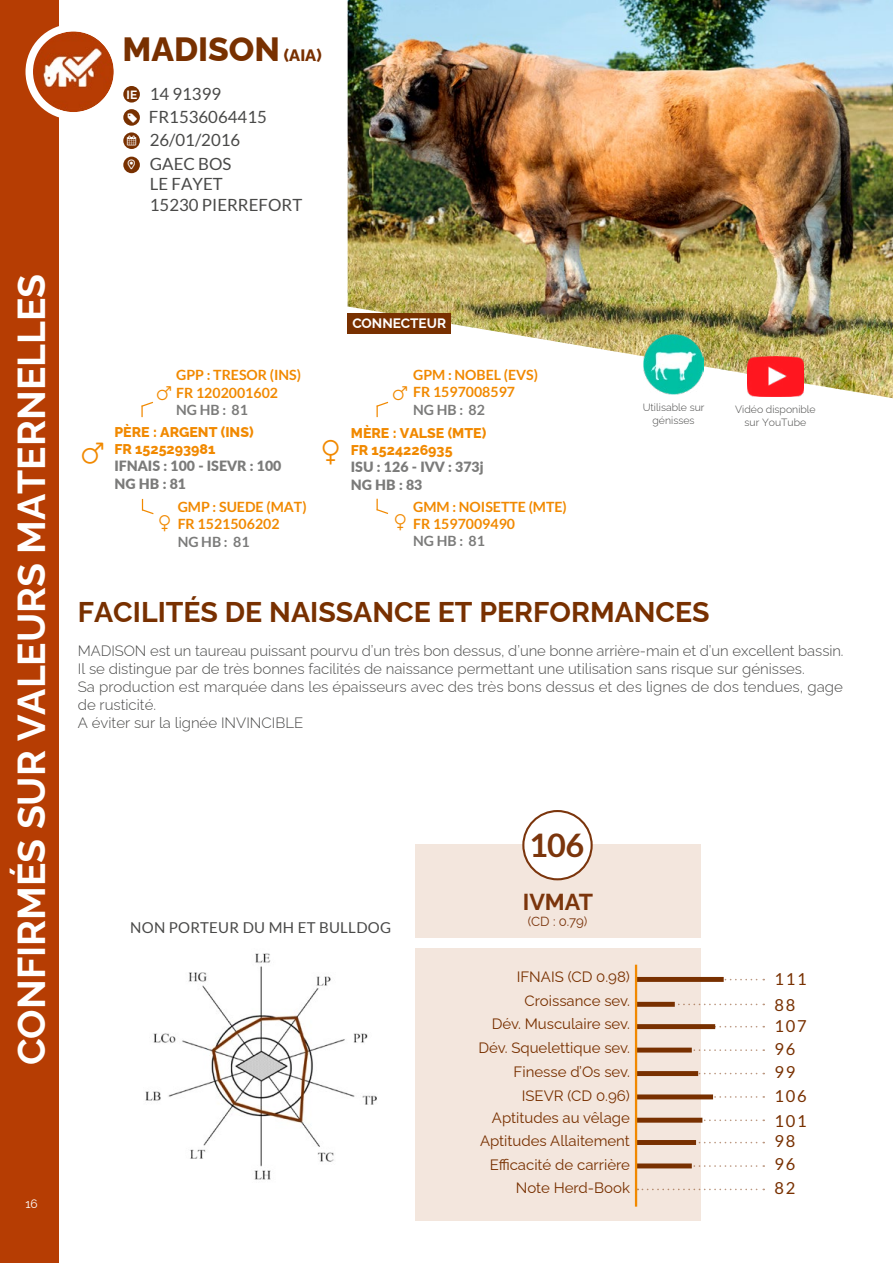
<style>
.page{position:relative;width:893px;height:1263px;background:#fff}
.page>*{position:absolute;margin:0;border:0;box-sizing:border-box;transform-origin:0 0}
.t1{font:700 39px "Raleway";color:#fff}
.t2{font:800 33.6px "Raleway";color:#783000}
.t3{font:700 32.4px "Lato";color:#7b350c}
.t4{font:700 28.5px "Raleway";color:#783000}
.t5{font:700 23.1px "Raleway";color:#7b350c}
.t6{font:16.8px/23.7px "Lato";color:#494948}
.t7{font:16.5px/23.5px "Lato";letter-spacing:.1em;color:#783000}
.t8{font:300 15px/18px "Raleway";color:#494948}
.t9{font:15px/24px "Raleway";color:#783000;text-align:right}
.t10{font:15px "Lato";letter-spacing:.02em;color:#494948}
.t11{font:700 14.1px/17.4px "Lato";color:#f18900}
.t12{font:800 14.1px/17.4px "Raleway";color:#f18900}
.t13{font:800 14.1px/17.4px "Lato";color:#7b7b7a}
.t14{font:700 14.1px "Lato";color:#7b7b7a}
.t15{font:700 13.65px "Raleway";color:#fff}
.t16{font:13.2px "Raleway";color:#7b350c}
.t17{font:12px "Raleway";color:#fff}
.t18{font:700 12px "Raleway";color:#fff}
.t19{font:300 10.5px/12.6px "Raleway";color:#494948;text-align:center}
.s1{font-size:16.5px}
.s2{color:#fff}
</style>
<div class="page">
<div style="left:0;top:0;width:59px;height:1263px;background:#b63d03"></div>
<img style="left:33px;top:31px;width:81px;height:81px;border-radius:40px">
<div style="left:26px;top:24px;width:95px;height:96px;border:8px solid #fff;border-radius:50%"></div>
<div style="left:123px;top:86px;width:17px;height:17px;background:#783000;border-radius:50%"></div>
<svg style="left:123px;top:109px;width:17px;height:17px"></svg>
<div style="left:123px;top:132px;width:17px;height:17px;background:#783000;border-radius:50%"></div>
<div style="left:123px;top:157px;width:17px;height:16px;background:#783000;border-radius:50%"></div>
<div style="left:415px;top:844px;width:285px;height:94px;background:#f3e6dd"></div>
<div style="left:523px;top:811px;width:69px;height:68px;background:#fff;border-radius:50%"></div>
<div style="left:522px;top:810px;width:71px;height:70px;border:2px solid #7b350c;border-radius:50%"></div>
<div style="left:415px;top:948px;width:285px;height:272px;background:#f3e6dd"></div>
<svg style="left:724px;top:979px;width:40px;height:1px"></svg>
<svg style="left:678px;top:1003px;width:86px;height:2px"></svg>
<svg style="left:715px;top:1026px;width:49px;height:1px"></svg>
<svg style="left:693px;top:1049px;width:71px;height:2px"></svg>
<svg style="left:698px;top:1073px;width:66px;height:1px"></svg>
<svg style="left:713px;top:1096px;width:51px;height:2px"></svg>
<div style="left:636px;top:1024px;width:79px;height:5px;background:#783000"></div>
<div style="left:636px;top:1002px;width:39px;height:5px;background:#783000"></div>
<div style="left:636px;top:1047px;width:56px;height:5px;background:#783000"></div>
<div style="left:636px;top:1071px;width:62px;height:5px;background:#783000"></div>
<div style="left:636px;top:977px;width:88px;height:5px;background:#783000"></div>
<img style="left:145px;top:953px;width:232px;height:227px">
<img style="left:348px;top:0;width:545px;height:398px">
<img style="left:747px;top:356px;width:57px;height:40px">
<img style="left:644px;top:334px;width:59px;height:61px">
<div style="left:348px;top:313px;width:103px;height:21px;background:#783000"></div>
<svg style="left:702px;top:1119px;width:62px;height:2px"></svg>
<svg style="left:696px;top:1142px;width:68px;height:1px"></svg>
<svg style="left:693px;top:1165px;width:71px;height:2px"></svg>
<svg style="left:637px;top:1188px;width:127px;height:2px"></svg>
<div style="left:636px;top:1140px;width:60px;height:5px;background:#783000"></div>
<div style="left:636px;top:1118px;width:66px;height:5px;background:#783000"></div>
<div style="left:636px;top:1163px;width:56px;height:5px;background:#783000"></div>
<div style="left:636px;top:1094px;width:77px;height:5px;background:#783000"></div>
<hr style="left:635px;top:965px;width:2px;height:241px;background:#f18900">
<svg style="left:128px;top:113px;width:9px;height:10px"></svg>
<svg style="left:141px;top:401px;width:12px;height:16px"></svg>
<svg style="left:141px;top:499px;width:13px;height:16px"></svg>
<svg style="left:375px;top:386px;width:32px;height:31px"></svg>
<svg style="left:376px;top:499px;width:13px;height:15px"></svg>
<h1 class="t1" style="left:0;top:1065px;width:793px;rotate:-90deg">CONFIRMÉS SUR VALEURS MATERNELLES</h1>
<p class="t17" style="left:26px;top:1194px;width:14px">16</p>
<h2 class="t2" style="left:123px;top:23px;width:201px">MADISON <span class="s1">(AIA)</span></h2>
<p class="t6" style="left:149px;top:81px;width:119px">14 91399<br>FR1536064415</p>
<p class="t6" style="left:150px;top:127px;width:92px;line-height:24.3px;text-indent:-23px"><span class="s2">▲</span> 26/01/2016<br>GAEC BOS</p>
<p class="t6" style="left:150px;top:174px;width:154px;line-height:20.2px">LE FAYET<br>15230 PIERREFORT</p>
<p class="t18" style="left:127px;top:85px;width:12px">IE</p>
<p class="t11" style="left:176px;top:366px;width:126px">GPP : TRESOR (INS)<br>FR 1202001602</p>
<p class="t14" style="left:176px;top:402px;width:73px">NG HB : 81</p>
<p class="t12" style="left:114px;top:421px;width:141px">PÈRE : ARGENT (INS)<br>FR 1525293981</p>
<p class="t13" style="left:114px;top:457px;width:169px">IFNAIS : 100 - ISEVR : 100<br>NG HB : 81</p>
<p class="t11" style="left:178px;top:498px;width:130px">GMP : SUEDE (MAT)<br>FR 1521506202</p>
<p class="t14" style="left:178px;top:533px;width:73px">NG HB : 81</p>
<p class="t15" style="left:352px;top:312px;width:95px">CONNECTEUR</p>
<p class="t11" style="left:413px;top:366px;width:126px">GPM : NOBEL (EVS)<br>FR 1597008597</p>
<p class="t14" style="left:413px;top:401px;width:73px">NG HB : 82</p>
<p class="t12" style="left:351px;top:422px;width:137px">MÈRE : VALSE (MTE)<br>FR 1524226935</p>
<p class="t13" style="left:351px;top:458px;width:134px">ISU : 126 - IVV : 373j<br>NG HB : 83</p>
<p class="t11" style="left:413px;top:498px;width:155px">GMM : NOISETTE (MTE)<br>FR 1597009490</p>
<p class="t14" style="left:413px;top:533px;width:73px">NG HB : 81</p>
<p class="t19" style="left:643px;top:400px;width:63px">Utilisable sur génisses</p>
<p class="t19" style="left:735px;top:402px;width:82px">Vidéo disponible sur YouTube</p>
<h3 class="t4" style="left:78px;top:589px;width:633px">FACILITÉS DE NAISSANCE ET PERFORMANCES</h3>
<p class="t8" style="left:78px;top:640px;width:767px">MADISON est un taureau puissant pourvu d’un très bon dessus, d’une bonne arrière-main et d’un excellent bassin.<br>Il se distingue par de très bonnes facilités de naissance permettant une utilisation sans risque sur génisses.<br>Sa production est marquée dans les épaisseurs avec des très bons dessus et des lignes de dos tendues, gage de rusticité.<br>A éviter sur la lignée INVINCIBLE</p>
<p class="t10" style="left:130px;top:920px;width:263px">NON PORTEUR DU MH ET BULLDOG</p>
<h3 class="t3" style="left:529px;top:827px;width:57px">106</h3>
<h3 class="t5" style="left:523px;top:883px;width:72px">IVMAT</h3>
<p class="t16" style="left:528px;top:910px;width:61px">(CD : 0.79)</p>
<p class="t9" style="left:517px;top:963px;width:115px;text-align:center">IFNAIS (CD 0.98)<br>Croissance sev.</p>
<p class="t9" style="left:478px;top:1010px;width:153px">Dév. Musculaire sev.<br>Dév. Squelettique sev.<br>Finesse d’Os sev.<br>ISEVR (CD 0.96)</p>
<p class="t9" style="left:480px;top:1105px;width:151px;line-height:22.6px">Aptitudes au vêlage<br>Aptitudes Allaitement</p>
<p class="t9" style="left:490px;top:1152px;width:142px;line-height:23px">Efficacité de carrière<br>Note Herd-Book</p>
<p class="t7" style="left:775px;top:966px;width:34px;line-height:26.2px">111<br>88</p>
<p class="t7" style="left:775px;top:1014px;width:34px">107<br>96<br>99<br>106</p>
<p class="t7" style="left:775px;top:1111px;width:34px;line-height:20.4px">101<br>98</p>
<p class="t7" style="left:775px;top:1152px;width:22px">96<br>82</p>
</div>
